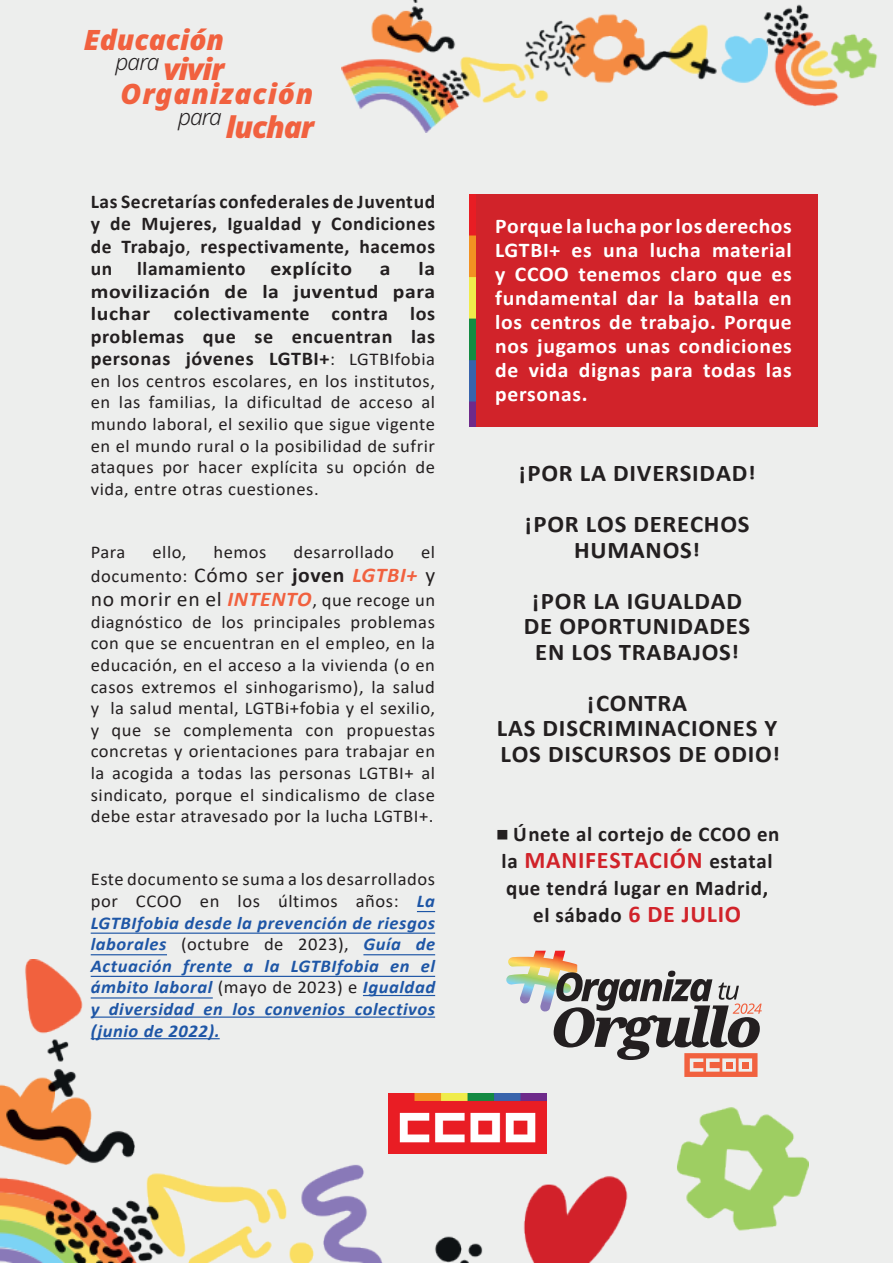
<style>
.page{position:relative;width:893px;height:1263px;background:#edeeed}
.page>*{position:absolute;margin:0;border:0;box-sizing:border-box;transform-origin:0 0}
.t1{font:italic 900 30px "Noto Sans";letter-spacing:-.04em;color:#f1613f}
.t2{font:italic 900 28.05px "Noto Sans";letter-spacing:.03em;color:#f1613f}
.t3{font:italic 900 28.05px "Noto Sans";color:#f1613f}
.t4{font:700 24px/25.5px "Calibri";letter-spacing:.03em;color:#231f20;text-align:center}
.t5{font:700 24px "Calibri";letter-spacing:.03em;color:#d1232a}
.t6{font:700 21px/24px "Calibri";letter-spacing:.03em;color:#fff;text-align:justify}
.t7{font:700 21px/27px "Calibri";letter-spacing:.03em;color:#231f20;text-align:center}
.t8{font:700 19.5px/22.5px "Calibri";letter-spacing:.03em;color:#231f20;text-align:justify;scale:1.11 1}
.t9{font:700 19.5px/22.5px "Calibri";letter-spacing:.03em;color:#231f20;text-align:justify}
.t10{font:18px/21.6px "Calibri";letter-spacing:.03em;color:#231f20;text-align:justify}
.t11{font:italic 700 18px/21.6px "Calibri";letter-spacing:.03em;color:#1e56a6;text-align:justify}
.s1{font-weight:400}
.s2{font-weight:400;font-size:18px}
.s3{font-size:21px}
.s4{font-weight:700;font-size:21px}
.s5{font-weight:700;font-style:italic;font-size:21px;color:#f1613f}
.s6{font-weight:400;font-style:normal;color:#231f20}
.s7{font-size:43.5px}
.s8{font-size:21px;color:#231f20}
.s9{font-size:24px;color:#d1232a}
</style>
<div class="page">
<svg style="left:417px;top:911px;width:18px;height:1px"></svg>
<hr style="left:91px;top:932px;width:344px;height:2px;background:#1e56a6">
<hr style="left:91px;top:954px;width:76px;height:1px;background:#1e56a6">
<hr style="left:363px;top:954px;width:72px;height:1px;background:#1e56a6">
<div style="left:470px;top:194px;width:347px;height:233px;background:#d1232a"></div>
<img style="left:470px;top:194px;width:6px;height:233px">
<svg style="left:508px;top:951px;width:58px;height:9px"></svg>
<img style="left:0;top:960px;width:808px;height:303px">
<img style="left:389px;top:1093px;width:157px;height:60px">
<img style="left:342px;top:0;width:536px;height:133px">
<h2 class="t3" style="left:84px;top:18px;width:142px">Educación</h2>
<h1 class="t1" style="left:115px;top:46px;width:110px"><sup>para</sup> vivir</h1>
<h2 class="t2" style="left:121px;top:73px;width:194px">Organización</h2>
<h1 class="t1" style="left:178px;top:104px;width:138px"><sup>para</sup> luchar</h1>
<p class="t9" style="left:91px;top:190px;width:346px">Las Secretarías confederales de Juventud y de Mujeres, Igualdad y Condiciones de Trabajo<span class="s1">,</span> respectivamente, hacemos un</p>
<p class="t9" style="left:137px;top:257px;width:110px">llamamiento</p>
<p class="t8" style="left:271px;top:257px;width:75px">explícito</p>
<p class="t8" style="left:380px;top:257px;width:11px">a</p>
<p class="t8" style="left:91px;top:257px;width:312px;text-indent:328px">la movilización de la juventud para luchar colectivamente contra los problemas que se encuentran las personas jóvenes LGTBI+<span class="s2">: LGTBIfobia</span></p>
<p class="t10" style="left:91px;top:370px;width:346px">en los centros escolares, en los institutos, en las familias, la dificultad de acceso al mundo laboral, el sexilio que sigue vigente en el mundo rural o la posibilidad de sufrir ataques por hacer explícita su opción de vida, entre otras cuestiones.</p>
<p class="t10" style="left:91px;top:540px;width:346px;line-height:24px;text-indent:330px">el documento: <span class="s3">Cómo ser</span> <span class="s4">joven</span> <span class="s5">LGTBI+</span> <span class="s3">y no morir en el</span> <span class="s5">INTENTO</span>, que recoge un</p>
<p class="t10" style="left:91px;top:610px;width:346px">diagnóstico de los principales problemas con que se encuentran en el empleo, en la educación, en el acceso a la vivienda (o en casos extremos el sinhogarismo), la salud y la salud mental, LGTBi+fobia y el sexilio, y que se complementa con propuestas concretas y orientaciones para trabajar en la acogida a todas las personas LGTBI+ al sindicato, porque el sindicalismo de clase debe estar atravesado por la lucha LGTBI+.</p>
<p class="t10" style="left:91px;top:541px;width:36px">Para</p>
<p class="t10" style="left:152px;top:541px;width:36px">ello,</p>
<p class="t10" style="left:213px;top:541px;width:55px">hemos</p>
<p class="t10" style="left:293px;top:541px;width:102px">desarrollado</p>
<p class="t11" style="left:91px;top:868px;width:346px"><span class="s6">Este documento se suma a los desarrollados por CCOO en los últimos años:</span> La LGTBIfobia desde la prevención de riesgos laborales <span class="s6">(octubre de 2023),</span> Guía de Actuación frente a la LGTBIfobia en el ámbito laboral <span class="s6">(mayo de 2023) e</span> Igualdad y diversidad en los convenios colectivos (junio de 2022).</p>
<p class="t6" style="left:495px;top:214px;width:298px">Porque la lucha por los derechos LGTBI+ es una lucha material y CCOO tenemos claro que es fundamental dar la batalla en los centros de trabajo. Porque nos jugamos unas condiciones de vida dignas para todas las personas.</p>
<h3 class="t4" style="left:519px;top:447px;width:238px;line-height:51px;text-align:left">¡POR LA DIVERSIDAD! ¡POR LOS DERECHOS</h3>
<h3 class="t4" style="left:532px;top:524px;width:211px;line-height:51px">HUMANOS!<br>¡POR LA IGUALDAD</h3>
<h3 class="t4" style="left:524px;top:613px;width:228px">DE OPORTUNIDADES<br>EN LOS TRABAJOS!</h3>
<h3 class="t4" style="left:497px;top:690px;width:285px">¡CONTRA<br>LAS DISCRIMINACIONES Y<br>LOS DISCURSOS DE ODIO!</h3>
<p class="t7" style="left:495px;top:820px;width:286px"><span class="s7">▪</span>Únete al cortejo de CCOO en</p>
<h3 class="t5" style="left:502px;top:843px;width:273px"><span class="s8">la</span> MANIFESTACIÓN <span class="s8">estatal</span></h3>
<p class="t7" style="left:506px;top:874px;width:264px">que tendrá lugar en Madrid, el sábado <span class="s9">6 DE JULIO</span></p>
</div>
